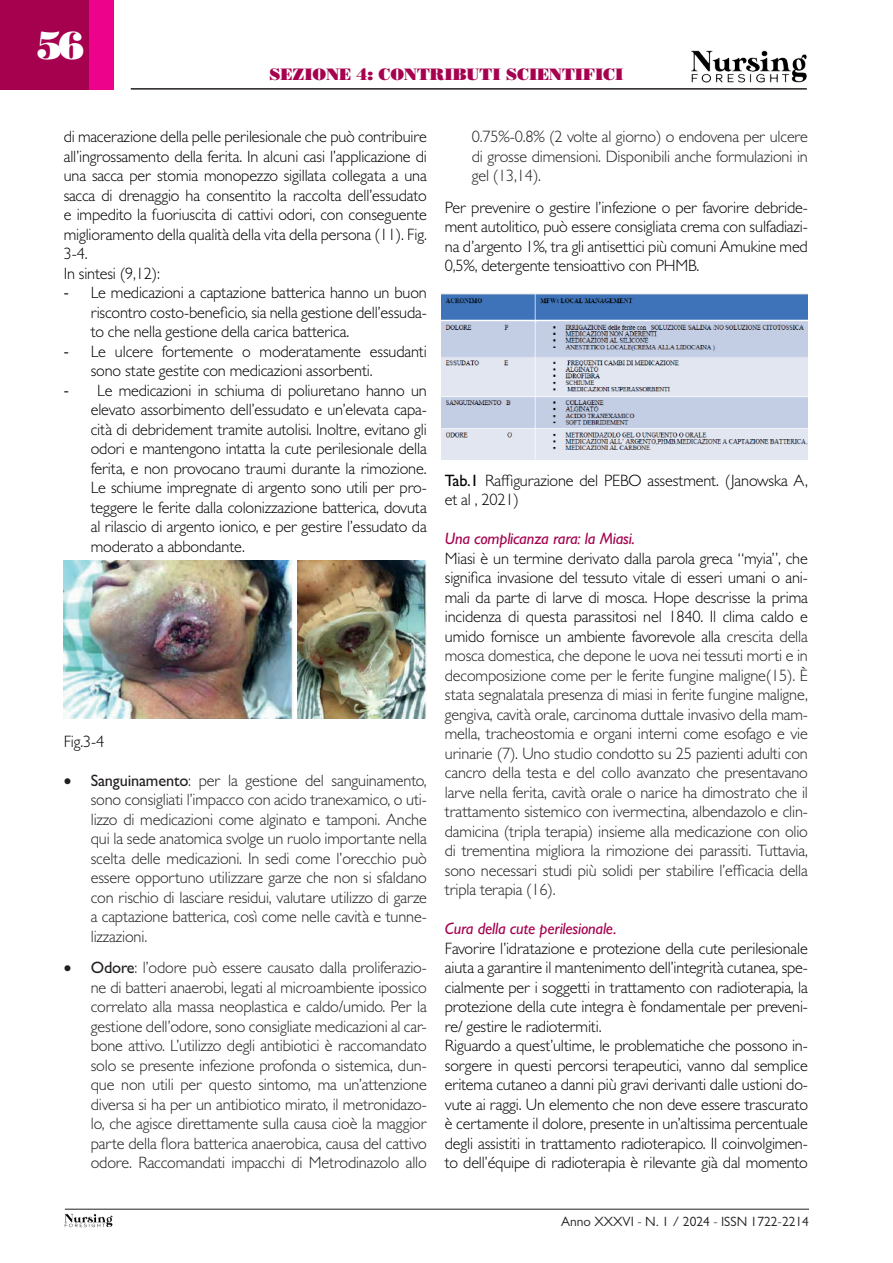
<style>
.page{position:relative;width:893px;height:1263px;background:#fff}
.page>*{position:absolute;margin:0;border:0;box-sizing:border-box;transform-origin:0 0}
.t1{font:39px "Bodoni Poster";color:#fff}
.t2{font:300 16.5px/19.5px "Gill Sans";letter-spacing:-.01em;color:#231f20;text-align:justify}
.t3{font:300 16.5px/19.5px "Gill Sans";letter-spacing:-.01em;color:#000001}
.t4{font:italic 500 16.5px "Gill Sans";letter-spacing:-.01em;color:#a5014e}
.t5{font:16.5px "Bodoni Poster";color:#a5014e}
.t6{font:13.5px "Gill Sans";color:#231f20}
.s1{font-family:"Calibri";font-weight:400}
.s2{font-weight:500}
.s3{color:#000001}
</style>
<div class="page">
<div style="left:0;top:0;width:101px;height:90px;background:#a5014e"></div>
<div style="left:89px;top:0;width:24px;height:90px;background:#ed028c"></div>
<hr style="left:131px;top:88px;width:676px;height:2px;background:#231f20">
<hr style="left:65px;top:1209px;width:744px;height:1px;background:#231f20">
<img style="left:691px;top:50px;width:116px;height:33px">
<img style="left:64px;top:1213px;width:49px;height:15px">
<img style="left:297px;top:560px;width:130px;height:159px">
<img style="left:64px;top:560px;width:230px;height:159px">
<img style="left:441px;top:293px;width:367px;height:167px">
<h1 class="t1" style="left:37px;top:21px;width:50px">56</h1>
<p class="t5" style="left:270px;top:64px;width:355px">SEZIONE 4: CONTRIBUTI SCIENTIFICI</p>
<p class="t3" style="left:64px;top:127px;width:365px">di macerazione della pelle perilesionale che può contribuire all’ingrossamento della ferita. In alcuni casi l’applicazione di una sacca per stomia monopezzo sigillata collegata a una sacca di drenaggio ha consentito la raccolta dell’essudato e impedito la fuoriuscita di cattivi odori, con conseguente miglioramento della qualità della vita della persona (11). Fig.<br>3-4.<br>In sintesi (9,12):</p>
<p class="t3" style="left:91px;top:283px;width:338px;text-align:justify;text-indent:-27px"><span class="s1">-</span> Le medicazioni a captazione batterica hanno un buon riscontro costo-beneficio, sia nella gestione dell’essuda&shy;to che nella gestione della carica batterica.</p>
<p class="t3" style="left:91px;top:341px;width:338px;text-indent:-27px"><span class="s1">-</span> Le ulcere fortemente o moderatamente essudanti sono state gestite con medicazioni assorbenti.</p>
<p class="t3" style="left:91px;top:380px;width:338px;text-align:justify;text-indent:-27px"><span class="s1">-</span> Le medicazioni in schiuma di poliuretano hanno un elevato assorbimento dell’essudato e un’elevata capa&shy;cità di debridement tramite autolisi. Inoltre, evitano gli odori e mantengono intatta la cute perilesionale della ferita, e non provocano traumi durante la rimozione.<br>Le schiume impregnate di argento sono utili per pro&shy;teggere le ferite dalla colonizzazione batterica, dovuta al rilascio di argento ionico, e per gestire l’essudato da moderato a abbondante.</p>
<p class="t3" style="left:64px;top:731px;width:42px">Fig.3-4</p>
<p class="t2" style="left:91px;top:770px;width:338px;text-indent:-27px">• <span class="s2">Sanguinamento</span>: per la gestione del sanguinamento, sono consigliati l’impacco con acido tranexamico, o uti&shy;lizzo di medicazioni come alginato e tamponi. Anche qui la sede anatomica svolge un ruolo importante nella scelta delle medicazioni. In sedi come l’orecchio può essere opportuno utilizzare garze che non si sfaldano con rischio di lasciare residui, valutare utilizzo di garze a captazione batterica, così come nelle cavità e tunne&shy;lizzazioni.</p>
<p class="t2" style="left:91px;top:958px;width:338px;text-indent:-27px">• <span class="s2">Odore</span>: l’odore può essere causato dalla proliferazio&shy;ne di batteri anaerobi, legati al microambiente ipossico correlato alla massa neoplastica e caldo/umido. Per la gestione dell’odore, sono consigliate medicazioni al car&shy;bone attivo. L’utilizzo degli antibiotici è raccomandato solo se presente infezione profonda o sistemica, dun&shy;que non utili per questo sintomo, ma un’attenzione diversa si ha per un antibiotico mirato, il metronidazo&shy;lo, che agisce direttamente sulla causa cioè la maggior parte della flora batterica anaerobica, causa del cattivo odore. Raccomandati impacchi di Metrodinazolo allo</p>
<p class="t2" style="left:472px;top:127px;width:338px">0.75%-0.8% (2 volte al giorno) o endovena per ulcere di grosse dimensioni. Disponibili anche formulazioni in gel (13,14).</p>
<p class="t3" style="left:445px;top:197px;width:365px;text-align:justify">Per prevenire o gestire l’infezione o per favorire debride&shy;ment autolitico, può essere consigliata crema con sulfadiazi&shy;na d’argento 1%, tra gli antisettici più comuni Amukine med 0,5%, detergente tensioattivo con PHMB.</p>
<p class="t3" style="left:445px;top:470px;width:365px"><span class="s2">Tab.1</span> Raffigurazione del PEBO assestment. (Janowska A, et al , 2021)</p>
<p class="t4" style="left:445px;top:529px;width:192px">Una complicanza rara: la Miasi.</p>
<p class="t2" style="left:445px;top:548px;width:365px"><span class="s3">Miasi è un termine derivato dalla parola greca “myia”, che significa invasione del tessuto vitale di esseri umani o ani&shy;mali da parte di larve di mosca. Hope descrisse la prima incidenza di questa parassitosi nel 1840. Il clima caldo e umido fornisce un ambiente favorevole alla</span> crescita della mosca domestica, che depone le uova nei tessuti morti e in decomposizione come per le ferite fungine maligne(15). È stata segnalatala presenza di miasi in ferite fungine maligne, gengiva, cavità orale, carcinoma duttale invasivo della mam&shy;mella, tracheostomia e organi interni come esofago e vie urinarie (7). Uno studio condotto su 25 pazienti adulti con cancro della testa e del collo avanzato che presentavano larve nella ferita, cavità orale o narice ha dimostrato che il trattamento sistemico con ivermectina, albendazolo e clin&shy;damicina (tripla terapia) insieme alla medicazione con olio di trementina migliora la rimozione dei parassiti. Tuttavia, sono necessari studi più solidi per stabilire l’efficacia della tripla terapia (16).</p>
<p class="t4" style="left:445px;top:919px;width:173px">Cura della cute perilesionale.</p>
<p class="t3" style="left:445px;top:938px;width:365px">Favorire l’idratazione e protezione della cute perilesionale aiuta a garantire il mantenimento dell’integrità cutanea, spe&shy;cialmente per i soggetti in trattamento con radioterapia, la protezione della cute integra è fondamentale per preveni&shy;re/ gestire le radiotermiti.<br>Riguardo a quest’ultime, le problematiche che possono in&shy;sorgere in questi percorsi terapeutici, vanno dal semplice eritema cutaneo a danni più gravi derivanti dalle ustioni do&shy;vute ai raggi. Un elemento che non deve essere trascurato è certamente il dolore, presente in un’altissima percentuale degli assistiti in trattamento radioterapico. Il coinvolgimen&shy;to dell’équipe di radioterapia è rilevante già dal momento</p>
<p class="t6" style="left:561px;top:1214px;width:249px">Anno XXXVI - N. 1 / 2024 - ISSN 1722-2214</p>
</div>
